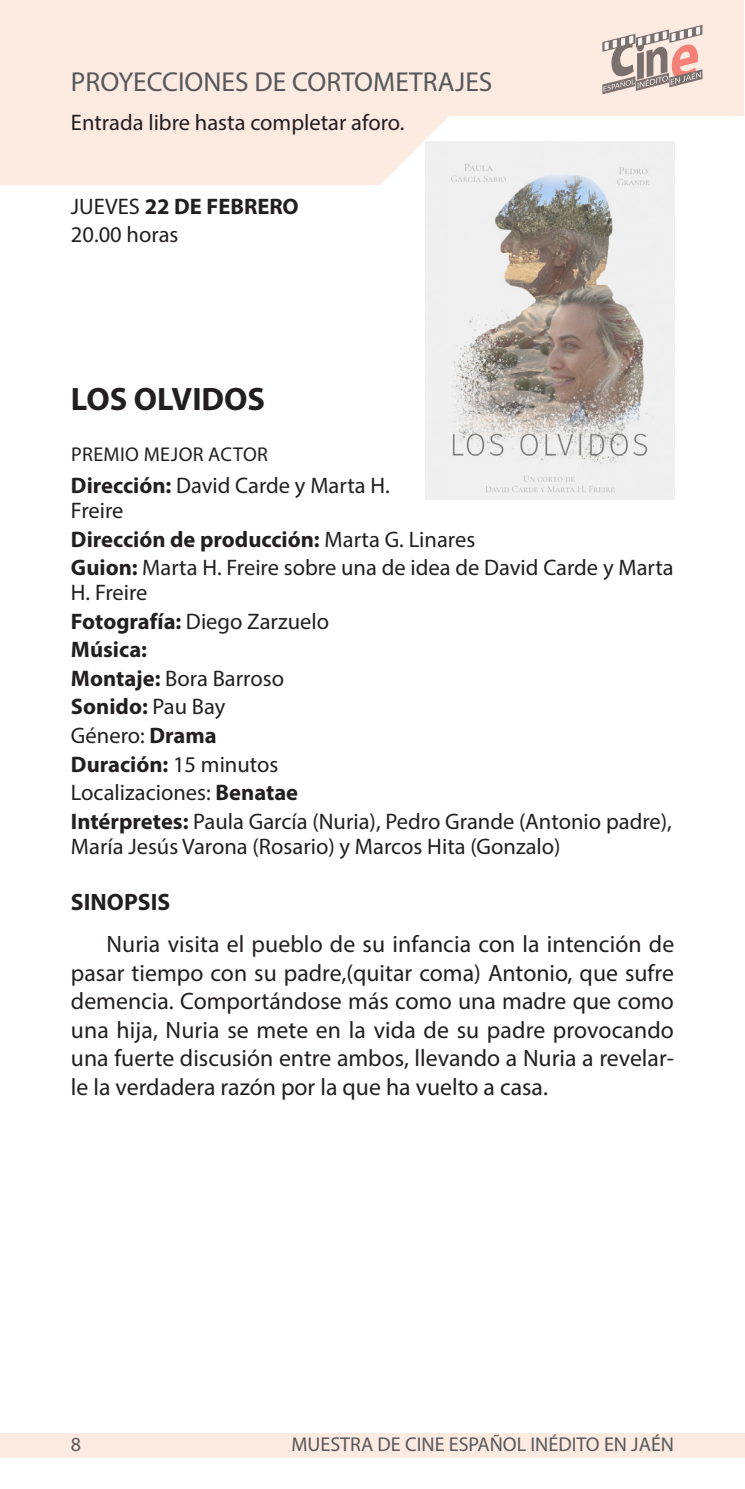
<style>
.page{position:relative;width:745px;height:1489px;background:#fff}
.page>*{position:absolute;margin:0;border:0;box-sizing:border-box;transform-origin:0 0}
.título_película{font:700 32.5px "Myriad Pro";color:#231f20}
.t1{font:27.5px "Myriad Pro";color:#57585a}
.Texto_presentacion{font:23.75px/28.5px "Myriad Pro";color:#231f20;text-align:justify}
.LADILLO_NEGRITA{font:700 23.75px "Myriad Pro";color:#231f20}
.datos_intro{font:22.5px/25px "Myriad Pro";color:#231f20}
.datos_intro-2{font:700 22.5px "Myriad Pro";color:#231f20}
.Ficha_Técnica{font:22.5px "Myriad Pro";color:#231f20}
.Ficha_Técnica-2{font:700 22.5px "Myriad Pro";color:#231f20}
.t2{font:20px "Myriad Pro";color:#57585a}
.PREMIOS{font:20px "Myriad Pro";letter-spacing:.02em;color:#231f20}
.s1{font-weight:400}
.s2{font-weight:700}
</style>
<div class="page">
<svg style="left:0;top:0;width:743px;height:185px;fill:#fdeae1"></svg>
<div style="left:0;top:1433px;width:744px;height:24px;background:#fdeae1"></div>
<svg style="left:602px;top:25px;width:100px;height:69px"></svg>
<img style="left:425px;top:142px;width:248px;height:357px">
<p class="t1" style="left:71px;top:65px;width:422px">PROYECCIONES DE CORTOMETRAJES</p>
<p class="Ficha_Técnica" style="left:71px;top:109px;width:335px">Entrada libre hasta completar aforo.</p>
<p class="Ficha_Técnica-2" style="left:71px;top:192px;width:229px"><span class="s1">JUEVES</span> 22 DE FEBRERO</p>
<p class="Ficha_Técnica" style="left:71px;top:220px;width:109px">20.00 horas</p>
<p class="título_película" style="left:71px;top:378px;width:195px">LOS OLVIDOS</p>
<p class="PREMIOS" style="left:71px;top:442px;width:198px">PREMIO MEJOR ACTOR</p>
<p class="datos_intro" style="left:71px;top:472px;width:320px"><span class="s2">Dirección:</span> David Carde y Marta H.<br>Freire</p>
<p class="datos_intro-2" style="left:71px;top:524px;width:405px">Dirección de producción: <span class="s1">Marta G. Linares</span></p>
<p class="datos_intro" style="left:71px;top:555px;width:604px"><span class="s2">Guion:</span> Marta H. Freire sobre una de idea de David Carde y Marta<br>H. Freire</p>
<p class="datos_intro" style="left:71px;top:608px;width:259px"><span class="s2">Fotografía:</span> Diego Zarzuelo</p>
<p class="datos_intro-2" style="left:71px;top:635px;width:78px">Música:</p>
<p class="datos_intro" style="left:71px;top:665px;width:214px"><span class="s2">Montaje:</span> Bora Barroso</p>
<p class="datos_intro-2" style="left:71px;top:692px;width:156px">Sonido: <span class="s1">Pau Bay</span></p>
<p class="datos_intro" style="left:71px;top:722px;width:147px">Género: <span class="s2">Drama</span></p>
<p class="datos_intro-2" style="left:71px;top:749px;width:209px">Duración: <span class="s1">15 minutos</span></p>
<p class="datos_intro" style="left:71px;top:779px;width:228px">Localizaciones: <span class="s2">Benatae</span></p>
<p class="datos_intro" style="left:71px;top:808px;width:602px"><span class="s2">Intérpretes:</span> Paula García (Nuria), Pedro Grande (Antonio padre),<br>María Jesús Varona (Rosario) y Marcos Hita (Gonzalo)</p>
<p class="LADILLO_NEGRITA" style="left:71px;top:886px;width:101px">SINOPSIS</p>
<p class="Texto_presentacion" style="left:71px;top:929px;width:604px;text-indent:35px">Nuria visita el pueblo de su infancia con la intención de pasar tiempo con su padre,(quitar coma) Antonio, que sufre demencia. Comportándose más como una madre que como una hija, Nuria se mete en la vida de su padre provocando una fuerte discusión entre ambos, llevando a Nuria a revelar&shy;le la verdadera razón por la que ha vuelto a casa.</p>
<p class="t2" style="left:71px;top:1431px;width:12px">8</p>
<p class="t2" style="left:291px;top:1431px;width:384px">MUESTRA DE CINE ESPAÑOL INÉDITO EN JAÉN</p>
</div>
